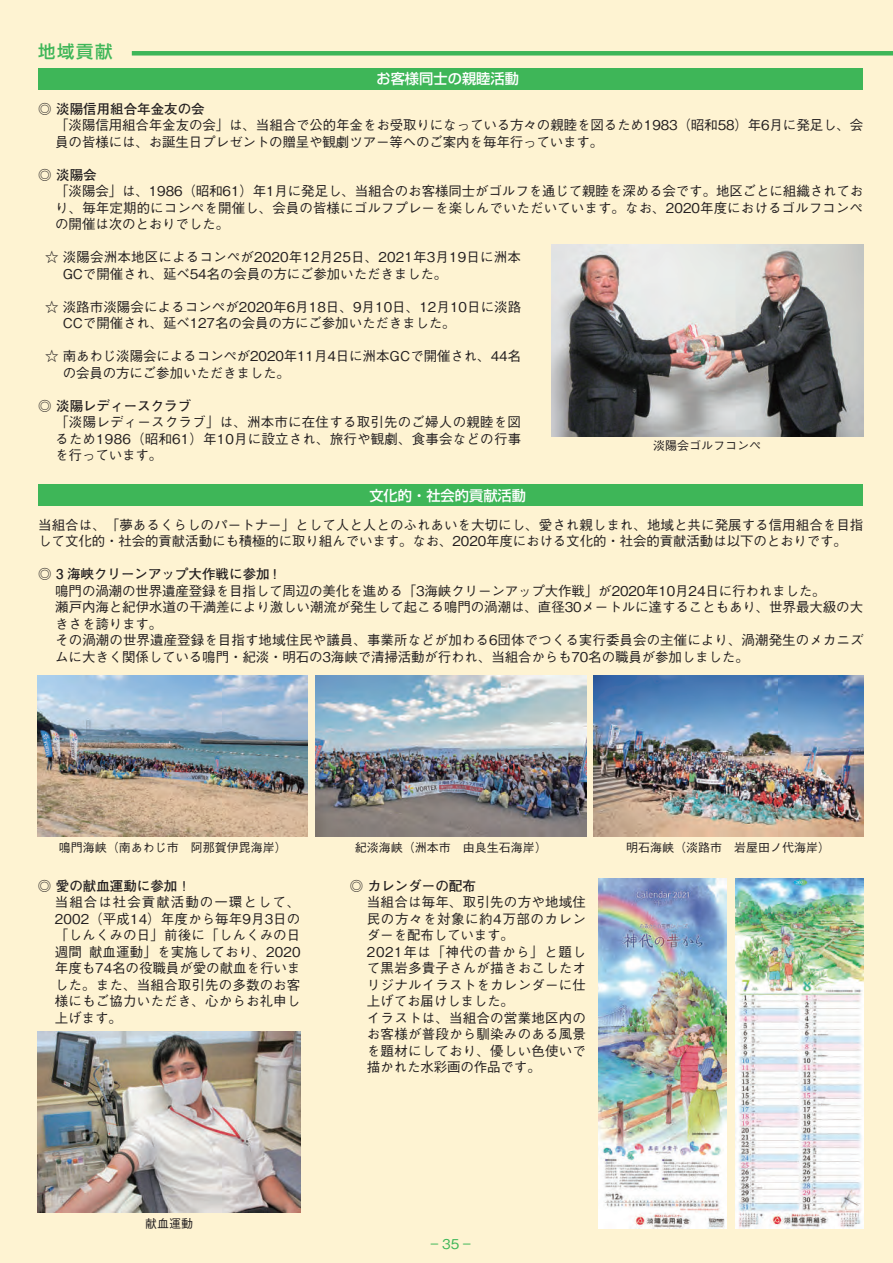
<style>
.page{position:relative;width:893px;height:1263px;background:#fef3d2}
.page>*{position:absolute;margin:0;border:0;box-sizing:border-box;transform-origin:0 0}
.t1{font:500 17.25px "Shin Go Pr 5";color:#3eb658}
.t2{font:500 14.25px "Shin Go Pr 5";color:#fff}
.t3{font:500 13.5px/16.5px "Gothic BBB Pr 6 N";letter-spacing:-.005em;color:#231f20}
.t4{font:500 13.5px/16.5px "Gothic BBB Pr 6 N";letter-spacing:.015em;color:#231f20}
.t5{font:700 13.5px "Futo Go B101 Pr 6 N";color:#231f20}
.t6{font:500 13.5px "Gothic BBB Pr 6 N";color:#3eb658;scale:.75 1}
.t7{font:500 12px "Gothic BBB Pr 6 N";color:#231f20}
</style>
<div class="page">
<div style="left:38px;top:68px;width:825px;height:21px;background:#3eb658"></div>
<div style="left:38px;top:485px;width:825px;height:21px;background:#3eb658"></div>
<div style="left:132px;top:51px;width:761px;height:5px;background:#3eb658"></div>
<img style="left:551px;top:245px;width:312px;height:191px">
<img style="left:38px;top:675px;width:270px;height:161px">
<img style="left:593px;top:675px;width:270px;height:161px">
<img style="left:38px;top:1031px;width:262px;height:182px">
<img style="left:316px;top:675px;width:270px;height:161px">
<img style="left:598px;top:879px;width:128px;height:350px">
<img style="left:735px;top:879px;width:128px;height:350px">
<p class="t1" style="left:38px;top:37px;width:76px">地域貢献</p>
<p class="t2" style="left:376px;top:67px;width:144px">お客様同士の親睦活動</p>
<p class="t5" style="left:38px;top:98px;width:168px">◎ 淡陽信用組合年金友の会</p>
<p class="t3" style="left:55px;top:116px;width:810px">「淡陽信用組合年金友の会」は、当組合で公的年金をお受取りになっている方々の親睦を図るため1983（昭和58）年6月に発足し、会員の皆様には、お誕生日プレゼントの贈呈や観劇ツアー等へのご案内を毎年行っています。</p>
<p class="t5" style="left:38px;top:164px;width:60px">◎ 淡陽会</p>
<p class="t3" style="left:55px;top:182px;width:810px;text-align:justify">「淡陽会」は、1986（昭和61）年1月に発足し、当組合のお客様同士がゴルフを通じて親睦を深める会です。地区ごとに組織されており、毎年定期的にコンペを開催し、会員の皆様にゴルフプレーを楽しんでいただいています。なお、2020年度におけるゴルフコンペの開催は次のとおりでした。</p>
<p class="t4" style="left:63px;top:248px;width:460px;text-indent:-18px">☆ 淡陽会洲本地区によるコンペが2020年12月25日、2021年3月19日に洲本<br>GCで開催され、延べ54名の会員の方にご参加いただきました。</p>
<p class="t3" style="left:63px;top:298px;width:460px;text-indent:-18px">☆ 淡路市淡陽会によるコンペが2020年6月18日、9月10日、12月10日に淡路<br>CCで開催され、延べ127名の会員の方にご参加いただきました。</p>
<p class="t3" style="left:63px;top:347px;width:460px;text-indent:-18px">☆ 南あわじ淡陽会によるコンペが2020年11月4日に洲本GCで開催され、44名の会員の方にご参加いただきました。</p>
<p class="t5" style="left:38px;top:395px;width:154px">◎ 淡陽レディースクラブ</p>
<p class="t3" style="left:55px;top:413px;width:467px;text-align:justify">「淡陽レディースクラブ」は、洲本市に在住する取引先のご婦人の親睦を図るため1986（昭和61）年10月に設立され、旅行や観劇、食事会などの行事を行っています。</p>
<p class="t7" style="left:653px;top:436px;width:109px">淡陽会ゴルフコンペ</p>
<p class="t2" style="left:369px;top:483px;width:158px">文化的・社会的貢献活動</p>
<p class="t3" style="left:38px;top:516px;width:827px">当組合は、「夢あるくらしのパートナー」として人と人とのふれあいを大切にし、愛され親しまれ、地域と共に発展する信用組合を目指して文化的・社会的貢献活動にも積極的に取り組んでいます。なお、2020年度における文化的・社会的貢献活動は以下のとおりです。</p>
<p class="t5" style="left:38px;top:563px;width:240px">◎ 3 海峡クリーンアップ大作戦に参加 !</p>
<p class="t3" style="left:55px;top:582px;width:810px">鳴門の渦潮の世界遺産登録を目指して周辺の美化を進める「3海峡クリーンアップ大作戦」が2020年10月24日に行われました。<br>瀬戸内海と紀伊水道の干満差により激しい潮流が発生して起こる鳴門の渦潮は、直径30メートルに達することもあり、世界最大級の大きさを誇ります。<br>その渦潮の世界遺産登録を目指す地域住民や議員、事業所などが加わる6団体でつくる実行委員会の主催により、渦潮発生のメカニズムに大きく関係している鳴門・紀淡・明石の3海峡で清掃活動が行われ、当組合からも70名の職員が参加しました。</p>
<p class="t7" style="left:59px;top:838px;width:229px">鳴門海峡（南あわじ市　阿那賀伊毘海岸）</p>
<p class="t7" style="left:626px;top:837px;width:205px">明石海峡（淡路市　岩屋田ノ代海岸）</p>
<p class="t7" style="left:355px;top:838px;width:193px">紀淡海峡（洲本市　由良生石海岸）</p>
<p class="t5" style="left:38px;top:875px;width:151px">◎ 愛の献血運動に参加 !</p>
<p class="t3" style="left:55px;top:893px;width:247px;text-align:justify">当組合は社会貢献活動の一環として、2002（平成14）年度から毎年9月3日の「しんくみの日」前後に「しんくみの日週間献血運動」を実施しており、2020年度も74名の役職員が愛の献血を行いました。また、当組合取引先の多数のお客様にもご協力いただき、心からお礼申し上げます。</p>
<p class="t5" style="left:350px;top:875px;width:127px">◎ カレンダーの配布</p>
<p class="t4" style="left:367px;top:893px;width:221px">当組合は毎年、取引先の方や地域住民の方々を対象に約4万部のカレンダーを配布しています。<br>2021年は「神代の昔から」と題して黒岩多貴子さんが描きおこしたオリジナルイラストをカレンダーに仕上げてお届けしました。<br>イラストは、当組合の営業地区内のお客様が普段から馴染みのある風景を題材にしており、優しい色使いで描かれた水彩画の作品です。</p>
<p class="t7" style="left:145px;top:1213px;width:49px">献血運動</p>
<p class="t6" style="left:430px;top:1233px;width:58px">−35−</p>
</div>
